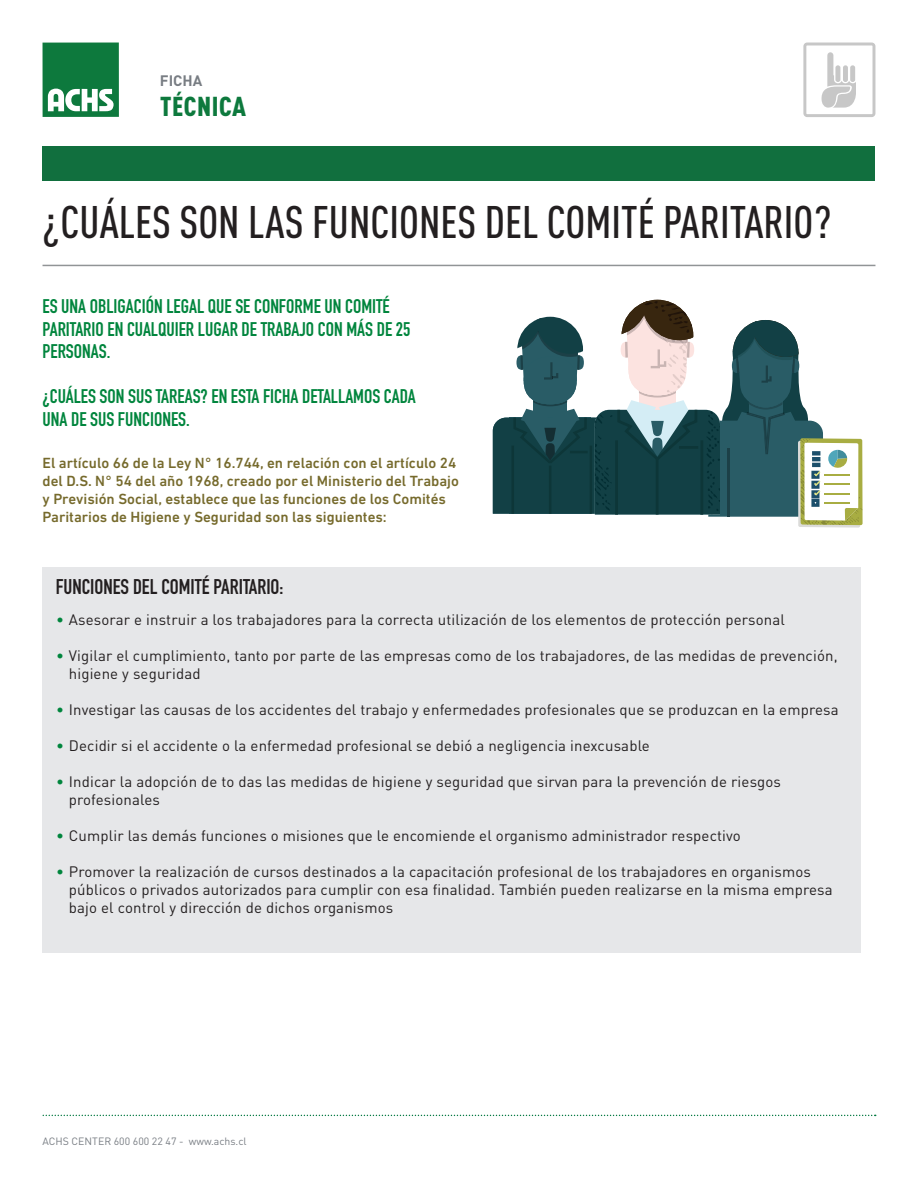
<style>
.page{position:relative;width:918px;height:1188px;background:#fff}
.page>*{position:absolute;margin:0;border:0;box-sizing:border-box;transform-origin:0 0}
.t1{font:500 45px "DIN Cond";color:#231f20}
.t2{font:900 condensed 27px "DIN Pro";letter-spacing:.02em;color:#0d793d}
.t3{font:700 21px "DIN Condensed";color:#231f20}
.t4{font:700 19.5px/22.5px "DIN Condensed";color:#00853d}
.t5{font:15px/18px "DIN Pro";letter-spacing:.01em;color:#231f20}
.t6{font:500 15px/18px "DIN Next LT Pro";color:#766a2c}
.t7{font:700 15px "DIN Pro";color:#787d83}
.t8{font:10.5px "DIN Pro";color:#787d83}
.s1{color:#00853d}
</style>
<div class="page">
<svg style="left:493px;top:300px;width:370px;height:228px"></svg>
<div style="left:43px;top:43px;width:76px;height:74px;background:#0d793d"></div>
<svg style="left:48px;top:89px;width:66px;height:22px"></svg>
<svg style="left:803px;top:43px;width:72px;height:74px"></svg>
<div style="left:43px;top:147px;width:832px;height:34px;background:#116f3e"></div>
<hr style="left:43px;top:265px;width:832px;height:1px;background:#919496">
<svg style="left:43px;top:1115px;width:833px;height:1px"></svg>
<div style="left:43px;top:568px;width:818px;height:385px;background:#e6e7e9"></div>
<p class="t7" style="left:160px;top:68px;width:44px">FICHA</p>
<p class="t2" style="left:160px;top:85px;width:87px">TÉCNICA</p>
<p class="t1" style="left:43px;top:195px;width:791px">¿CUÁLES SON LAS FUNCIONES DEL COMITÉ PARITARIO?</p>
<p class="t4" style="left:43px;top:295px;width:369px">ES UNA OBLIGACIÓN LEGAL QUE SE CONFORME UN COMITÉ<br>PARITARIO EN CUALQUIER LUGAR DE TRABAJO CON MÁS DE 25<br>PERSONAS.</p>
<p class="t4" style="left:43px;top:385px;width:375px">¿CUÁLES SON SUS TAREAS? EN ESTA FICHA DETALLAMOS CADA</p>
<p class="t4" style="left:43px;top:408px;width:149px">UNA DE SUS FUNCIONES.</p>
<p class="t6" style="left:43px;top:454px;width:418px">El artículo 66 de la Ley N° 16.744, en relación con el artículo 24 del D.S. N° 54 del año 1968, creado por el Ministerio del Trabajo y Previsión Social, establece que las funciones de los Comités Paritarios de Higiene y Seguridad son las siguientes:</p>
<p class="t3" style="left:56px;top:573px;width:229px">FUNCIONES DEL COMITÉ PARITARIO:</p>
<p class="t5" style="left:56px;top:610px;width:730px"><span class="s1">•</span> Asesorar e instruir a los trabajadores para la correcta utilización de los elementos de protección personal</p>
<p class="t5" style="left:69px;top:646px;width:770px;text-indent:-13px"><span class="s1">•</span> Vigilar el cumplimiento, tanto por parte de las empresas como de los trabajadores, de las medidas de prevención, higiene y seguridad</p>
<p class="t5" style="left:56px;top:700px;width:784px"><span class="s1">•</span> Investigar las causas de los accidentes del trabajo y enfermedades profesionales que se produzcan en la empresa</p>
<p class="t5" style="left:56px;top:736px;width:595px"><span class="s1">•</span> Decidir si el accidente o la enfermedad profesional se debió a negligencia inexcusable</p>
<p class="t5" style="left:69px;top:772px;width:714px;text-indent:-13px"><span class="s1">•</span> Indicar la adopción de to das las medidas de higiene y seguridad que sirvan para la prevención de riesgos profesionales</p>
<p class="t5" style="left:56px;top:826px;width:686px"><span class="s1">•</span> Cumplir las demás funciones o misiones que le encomiende el organismo administrador respectivo</p>
<p class="t5" style="left:69px;top:862px;width:765px;text-indent:-13px"><span class="s1">•</span> Promover la realización de cursos destinados a la capacitación profesional de los trabajadores en organismos públicos o privados autorizados para cumplir con esa finalidad. También pueden realizarse en la misma empresa bajo el control y dirección de dichos organismos</p>
<p class="t8" style="left:43px;top:1135px;width:206px">ACHS CENTER 600 600 22 47 - www.achs.cl</p>
</div>
